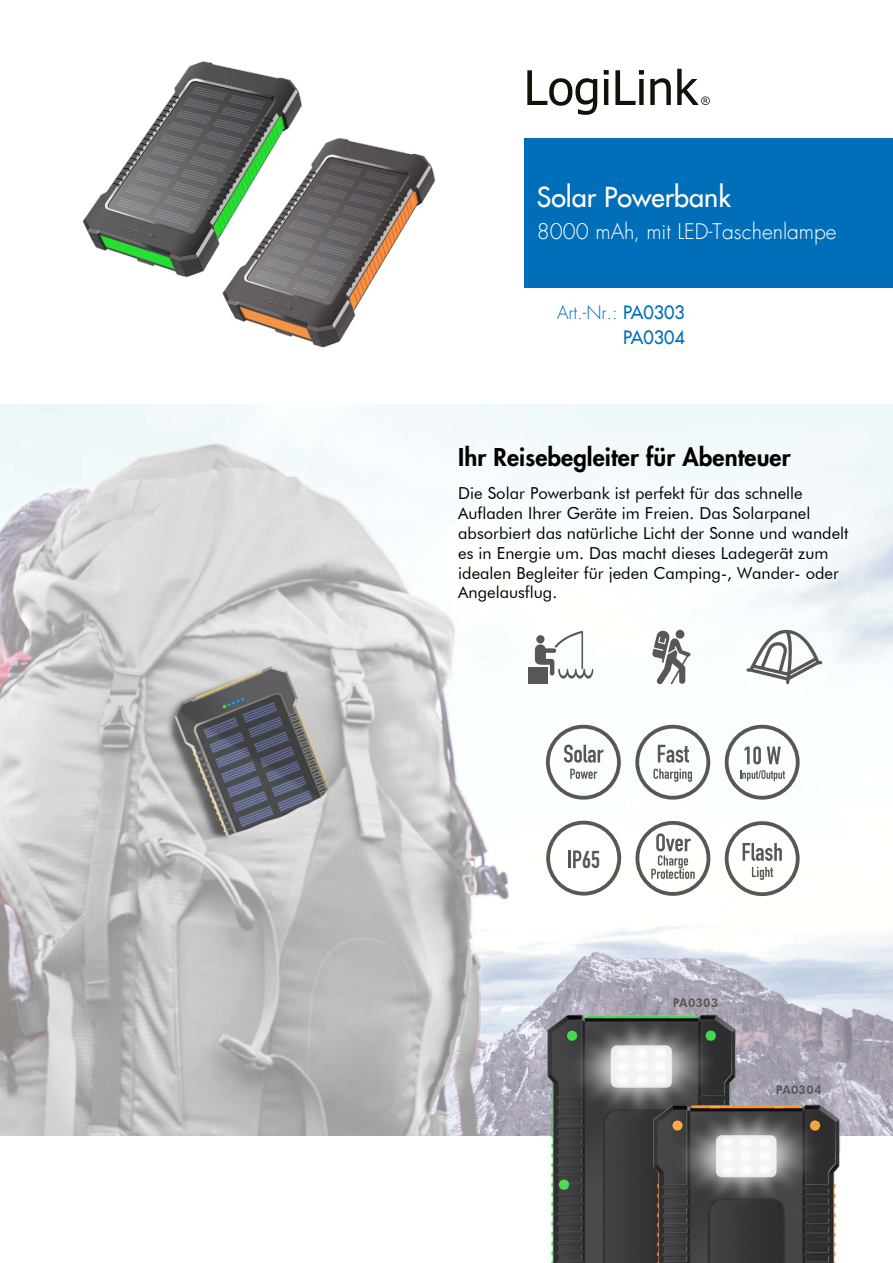
<style>
.page{position:relative;width:893px;height:1263px;background:#fff}
.page>*{position:absolute;margin:0;border:0;box-sizing:border-box;transform-origin:0 0}
.t1{font:27px "Futura LT Medium";color:#fff}
.t2{font:700 24px "Futura LT Medium";letter-spacing:.005em;color:#000}
.t3{font:700 24px "DIN Condensed";color:#575656}
.t4{font:21px "Futura LT Light";color:#fff}
.t5{font:18px "Futura LT Light";color:#006eb8}
.t6{font:18px "Futura LT Medium";color:#006eb8}
.t7{font:16.5px/19.8px "Futura BT";color:#000}
.t8{font:800 12px "Futura BT";letter-spacing:.015em;color:#575756}
.s1{font-family:"Futura LT";font-weight:300}
.s2{font-family:"Futura LT Medium"}
</style>
<div class="page">
<img style="left:222px;top:138px;width:214px;height:210px">
<svg style="left:527px;top:69px;width:183px;height:46px"></svg>
<img style="left:83px;top:61px;width:227px;height:224px">
<img style="left:0;top:405px;width:893px;height:730px">
<div style="left:528px;top:667px;width:20px;height:16px;background:#575756"></div>
<svg style="left:535px;top:631px;width:58px;height:48px"></svg>
<div style="left:536px;top:635px;width:8px;height:8px;background:#575756;border-radius:50%"></div>
<svg style="left:652px;top:631px;width:39px;height:53px"></svg>
<div style="left:676px;top:630px;width:8px;height:9px;background:#575756;border-radius:50%"></div>
<svg style="left:746px;top:630px;width:76px;height:54px"></svg>
<div style="left:524px;top:138px;width:369px;height:150px;background:#006eb8"></div>
<svg style="left:635px;top:725px;width:75px;height:75px"></svg>
<svg style="left:546px;top:821px;width:75px;height:74px"></svg>
<svg style="left:725px;top:821px;width:75px;height:75px"></svg>
<svg style="left:725px;top:725px;width:75px;height:75px"></svg>
<svg style="left:546px;top:725px;width:75px;height:75px"></svg>
<svg style="left:635px;top:821px;width:75px;height:75px"></svg>
<img style="left:525px;top:1013px;width:238px;height:250px">
<img style="left:630px;top:1092px;width:238px;height:171px">
<h1 class="t1" style="left:537px;top:180px;width:195px">Solar Powerbank</h1>
<p class="t4" style="left:537px;top:219px;width:301px">8000 mAh, mit LED-Taschenlampe</p>
<p class="t5" style="left:557px;top:302px;width:129px">Art.<span class="s1">-</span>N<span class="s1">r</span>.: <span class="s2">PA0303</span></p>
<p class="t6" style="left:623px;top:326px;width:63px">PA0304</p>
<h2 class="t2" style="left:458px;top:441px;width:334px">Ihr Reisebegleiter für Abenteuer</h2>
<p class="t7" style="left:458px;top:483px;width:392px">Die Solar Powerbank ist perfekt für das schnelle Aufladen Ihrer Geräte im Freien. Das Solarpanel absorbiert das natürliche Licht der Sonne und wandelt es in Energie um. Das macht dieses Ladegerät zum idealen Begleiter für jeden Camping-, Wander- oder Angelausflug.</p>
<h2 class="t3" style="left:582px;top:843px;width:20px">65</h2>
<p class="t8" style="left:673px;top:995px;width:47px">PA0303</p>
<p class="t8" style="left:776px;top:1082px;width:47px">PA0304</p>
</div>
